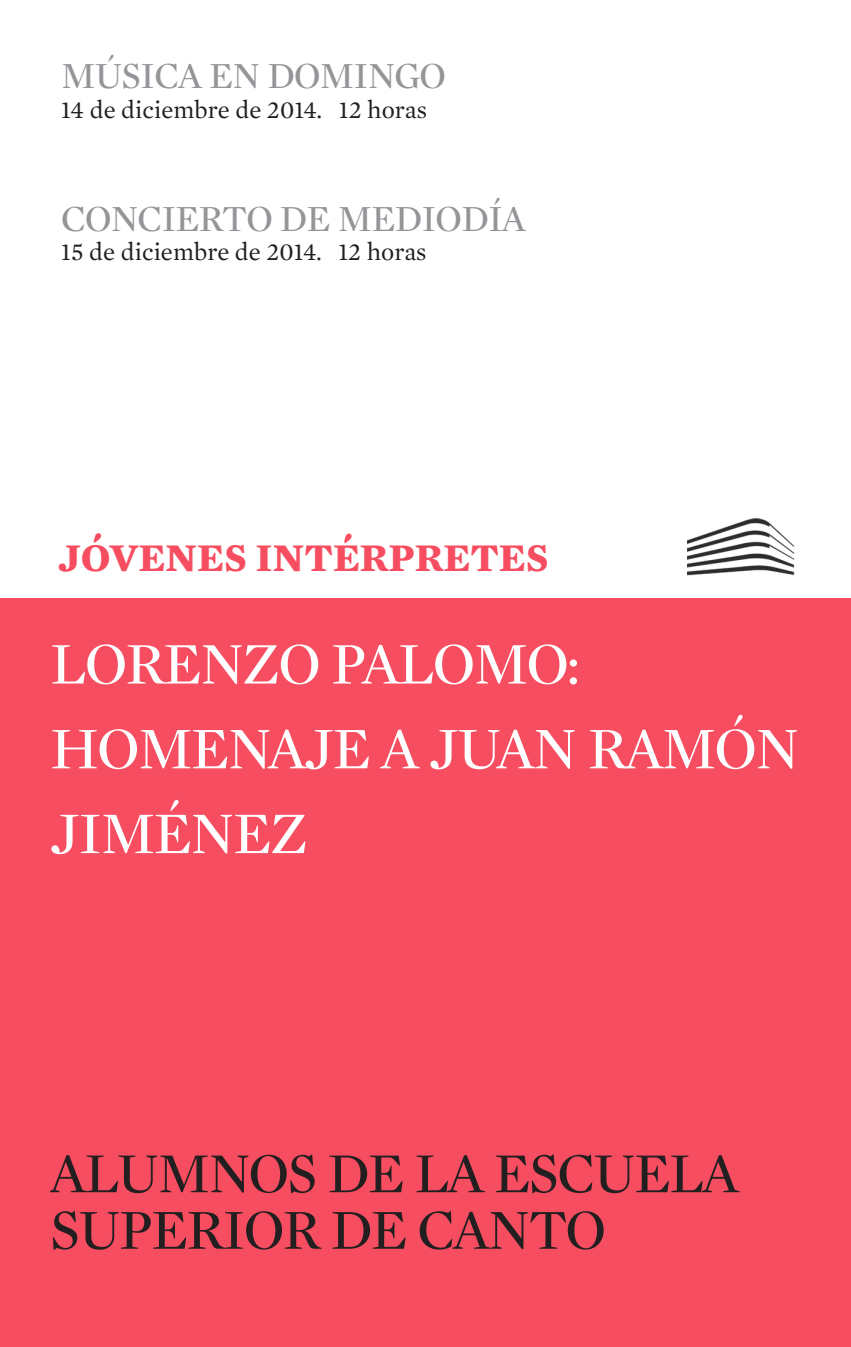
<style>
.page{position:relative;width:851px;height:1347px;background:#fff}
.page>*{position:absolute;margin:0;border:0;box-sizing:border-box;transform-origin:0 0}
.t1{font:60px "Mercury Display";letter-spacing:-.03em;color:#fff}
.t2{font:57.5px/56.5px "Mercury Display";letter-spacing:-.03em;color:#231f20}
.t3{font:700 40px "Mercury Text G1";color:#f64e60}
.t4{font:37.5px "Mercury Display";letter-spacing:-.02em;color:#939598}
.t5{font:25px "Mercury Text G1";color:#231f20}
</style>
<div class="page">
<div style="left:0;top:599px;width:850px;height:747px;background:#f64e60"></div>
<img style="left:687px;top:518px;width:107px;height:58px">
<p class="t4" style="left:61px;top:50px;width:386px">MÚSICA EN DOMINGO</p>
<p class="t5" style="left:61px;top:94px;width:367px">14 de diciembre de 2014. 12 horas</p>
<p class="t4" style="left:61px;top:193px;width:466px">CONCIERTO DE MEDIODÍA</p>
<p class="t5" style="left:61px;top:236px;width:366px">15 de diciembre de 2014. 12 horas</p>
<p class="t3" style="left:58px;top:533px;width:492px">JÓVENES INTÉRPRETES</p>
<p class="t1" style="left:50px;top:622px;width:531px">LORENZO PALOMO:</p>
<p class="t1" style="left:50px;top:707px;width:751px">HOMENAJE A JUAN RAMÓN</p>
<p class="t1" style="left:50px;top:791px;width:259px">JIMÉNEZ</p>
<p class="t2" style="left:50px;top:1142px;width:690px">ALUMNOS DE LA ESCUELA<br>SUPERIOR DE CANTO</p>
</div>
